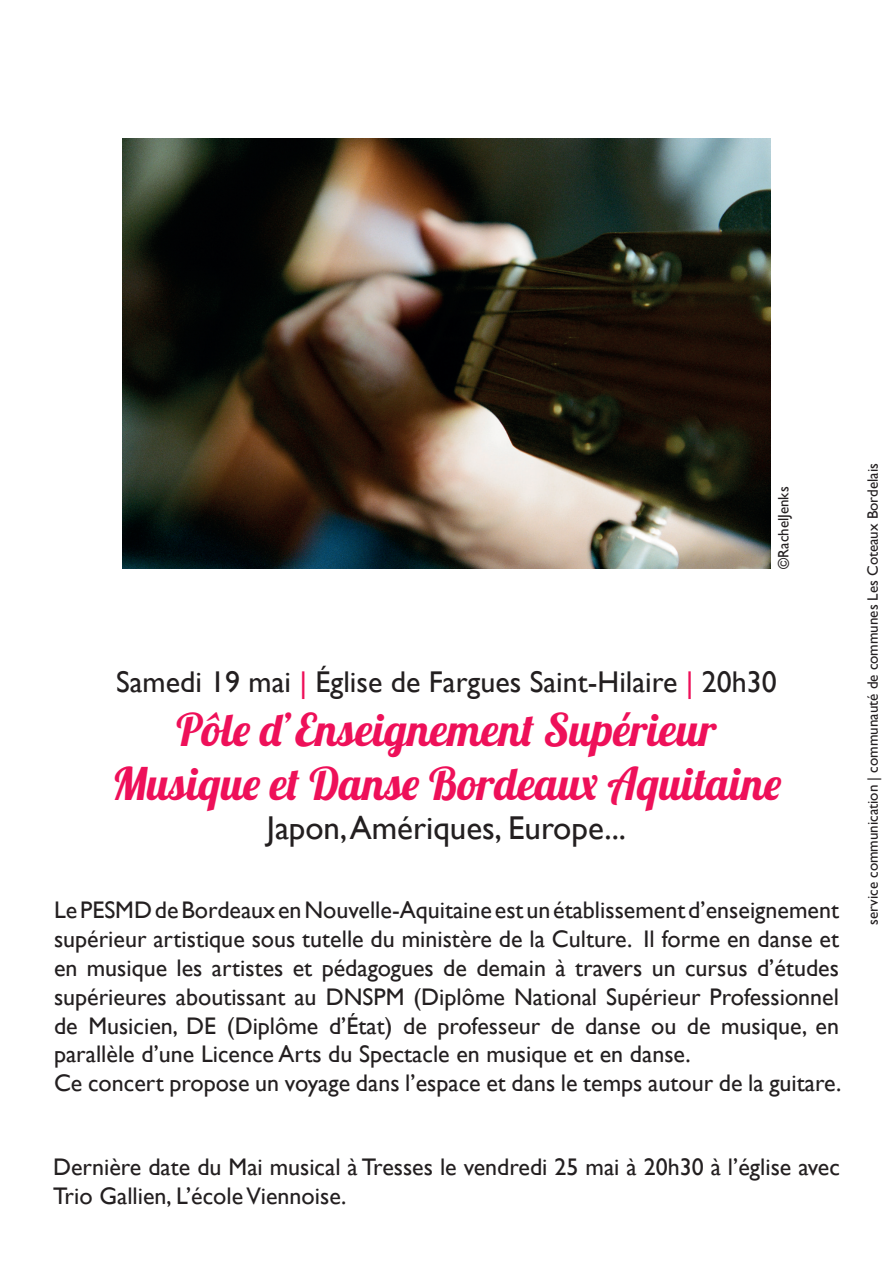
<style>
.page{position:relative;width:893px;height:1263px;background:#fff}
.page>*{position:absolute;margin:0;border:0;box-sizing:border-box;transform-origin:0 0}
.t1{font:45px/54px "Lobster 1.4";color:#ee1059;text-align:center}
.t2{font:33px "Gill Sans";color:#231f20}
.t3{font:30px "Gill Sans";color:#231f20}
.t4{font:24px/28.8px "Gill Sans";color:#231f20}
.t5{font:15px "Gill Sans";color:#231f20}
.s1{color:#ee1059}
</style>
<div class="page">
<img style="left:122px;top:139px;width:649px;height:430px">
<p class="t5" style="left:775px;top:569px;width:84px;rotate:-90deg">©RachelJenks</p>
<p class="t3" style="left:116px;top:664px;width:662px">Samedi 19 mai <span class="s1">|</span> Église de Fargues Saint-Hilaire <span class="s1">|</span> 20h30</p>
<h1 class="t1" style="left:112px;top:702px;width:671px">Pôle d’Enseignement Supérieur<br>Musique et Danse Bordeaux Aquitaine</h1>
<h2 class="t2" style="left:267px;top:809px;width:361px">Japon, Amériques, Europe...</h2>
<p class="t4" style="left:54px;top:896px;width:789px">Le PESMD de Bordeaux en Nouvelle-Aquitaine est un établissement d’enseignement supérieur artistique sous tutelle du ministère de la Culture. Il forme en danse et en musique les artistes et pédagogues de demain à travers un cursus d’études supérieures aboutissant au DNSPM (Diplôme National Supérieur Professionnel de Musicien, DE (Diplôme d’État) de professeur de danse ou de musique, en parallèle d’une Licence Arts du Spectacle en musique et en danse.<br>Ce concert propose un voyage dans l’espace et dans le temps autour de la guitare.</p>
<p class="t4" style="left:53px;top:1153px;width:788px">Dernière date du Mai musical à Tresses le vendredi 25 mai à 20h30 à l’église avec<br>Trio Gallien, L’école Viennoise.</p>
<p class="t5" style="left:864px;top:925px;width:463px;rotate:-90deg">service communication | communauté de communes Les Coteaux Bordelais</p>
</div>
